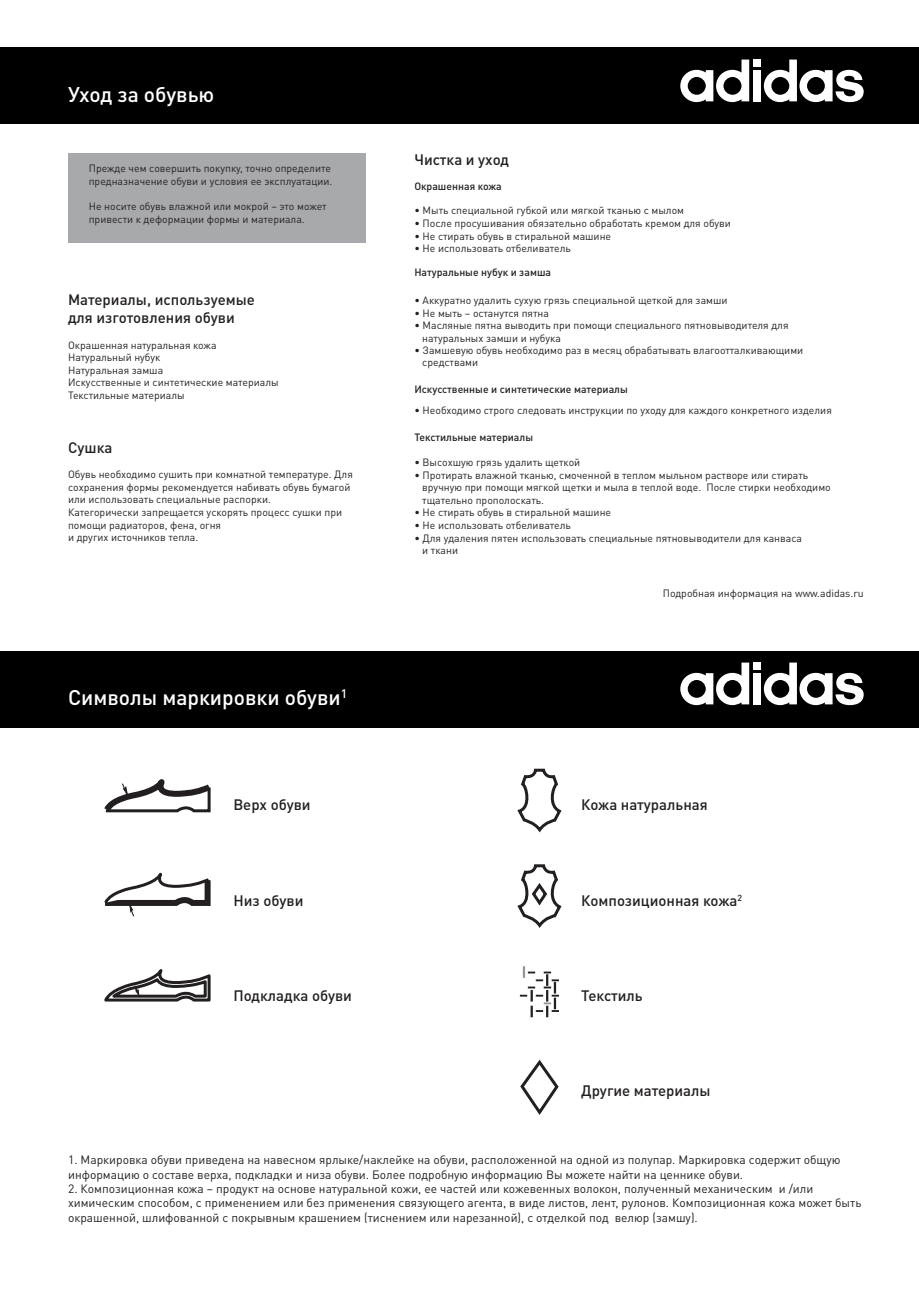
<style>
.page{position:relative;width:919px;height:1289px;background:#fff}
.page>*{position:absolute;margin:0;border:0;box-sizing:border-box;transform-origin:0 0}
.t1{font:500 21px "DIN Pro";color:#fff}
.t2{font:500 15px/18px "DIN Pro";color:#231f20}
.t3{font:12px/14.4px "DIN Pro";color:#231f20}
.t4{font:10.5px/12.6px "DIN Pro";color:#231f20}
.t5{font:500 10.5px "DIN Pro";color:#231f20}
.t6{font:500 8.7px "DIN Pro";color:#231f20}
</style>
<div class="page">
<div style="left:0;top:47px;width:918px;height:76px;background:#000001"></div>
<div style="left:0;top:651px;width:918px;height:76px;background:#000001"></div>
<div style="left:753px;top:673px;width:7px;height:31px;background:#fff"></div>
<svg style="left:680px;top:662px;width:69px;height:43px"></svg>
<div style="left:753px;top:662px;width:7px;height:8px;background:#fff"></div>
<svg style="left:763px;top:662px;width:100px;height:43px"></svg>
<div style="left:753px;top:70px;width:7px;height:31px;background:#fff"></div>
<svg style="left:680px;top:60px;width:69px;height:42px"></svg>
<div style="left:753px;top:60px;width:7px;height:7px;background:#fff"></div>
<svg style="left:763px;top:60px;width:100px;height:42px"></svg>
<div style="left:68px;top:153px;width:298px;height:89px;background:#a8a9ad"></div>
<svg style="left:104px;top:781px;width:107px;height:32px"></svg>
<svg style="left:104px;top:874px;width:107px;height:43px"></svg>
<svg style="left:104px;top:970px;width:107px;height:32px"></svg>
<svg style="left:517px;top:770px;width:45px;height:63px"></svg>
<svg style="left:517px;top:865px;width:45px;height:63px"></svg>
<svg style="left:520px;top:966px;width:39px;height:51px"></svg>
<svg style="left:520px;top:1059px;width:39px;height:56px"></svg>
<h1 class="t1" style="left:68px;top:80px;width:148px">Уход за обувью</h1>
<p class="t4" style="left:89px;top:162px;width:245px">Прежде чем совершить покупку, точно определите предназначение обуви и условия ее эксплуатации.</p>
<p class="t4" style="left:89px;top:199px;width:239px">Не носите обувь влажной или мокрой – это может привести к деформации формы и материала.</p>
<h2 class="t2" style="left:68px;top:290px;width:188px">Материалы, используемые для изготовления обуви</h2>
<p class="t4" style="left:68px;top:338px;width:212px">Окрашенная натуральная кожа<br>Натуральный нубук<br>Натуральная замша<br>Искусственные и синтетические материалы<br>Текстильные материалы</p>
<h2 class="t2" style="left:68px;top:438px;width:46px">Сушка</h2>
<p class="t4" style="left:68px;top:467px;width:286px">Обувь необходимо сушить при комнатной температуре. Для сохранения формы рекомендуется набивать обувь бумагой или использовать специальные распорки.<br>Категорически запрещается ускорять процесс сушки при помощи радиаторов, фена, огня<br>и других источников тепла.</p>
<h1 class="t1" style="left:68px;top:683px;width:281px">Символы маркировки обуви<sup>1</sup></h1>
<h2 class="t2" style="left:414px;top:150px;width:96px">Чистка и уход</h2>
<p class="t5" style="left:414px;top:179px;width:89px">Окрашенная кожа</p>
<p class="t4" style="left:414px;top:204px;width:271px">• Мыть специальной губкой или мягкой тканью с мылом</p>
<p class="t4" style="left:414px;top:216px;width:318px">• После просушивания обязательно обработать кремом для обуви</p>
<p class="t4" style="left:414px;top:229px;width:198px">• Не стирать обувь в стиральной машине</p>
<p class="t4" style="left:414px;top:241px;width:158px">• Не использовать отбеливатель</p>
<p class="t5" style="left:414px;top:265px;width:138px">Натуральные нубук и замша</p>
<p class="t4" style="left:414px;top:293px;width:315px">• Аккуратно удалить сухую грязь специальной щеткой для замши</p>
<p class="t4" style="left:414px;top:306px;width:136px">• Не мыть – останутся пятна</p>
<p class="t4" style="left:422px;top:318px;width:368px;text-indent:-8px">• Масляные пятна выводить при помощи специального пятновыводителя для натуральных замши и нубука</p>
<p class="t4" style="left:422px;top:344px;width:382px;line-height:12px;text-indent:-8px">• Замшевую обувь необходимо раз в месяц обрабатывать влагоотталкивающими средствами</p>
<p class="t5" style="left:414px;top:382px;width:215px">Искусственные и синтетические материалы</p>
<p class="t4" style="left:414px;top:404px;width:419px">• Необходимо строго следовать инструкции по уходу для каждого конкретного изделия</p>
<p class="t5" style="left:414px;top:430px;width:120px">Текстильные материалы</p>
<p class="t4" style="left:414px;top:455px;width:167px">• Высохшую грязь удалить щеткой</p>
<p class="t4" style="left:422px;top:468px;width:410px;text-indent:-8px">• Протирать влажной тканью, смоченной в теплом мыльном растворе или стирать вручную при помощи мягкой щетки и мыла в теплой воде. После стирки необходимо тщательно прополоскать.</p>
<p class="t4" style="left:414px;top:506px;width:198px">• Не стирать обувь в стиральной машине</p>
<p class="t4" style="left:414px;top:518px;width:158px">• Не использовать отбеливатель</p>
<p class="t4" style="left:422px;top:531px;width:381px;line-height:12px;text-indent:-8px">• Для удаления пятен использовать специальные пятновыводители для канваса и ткани</p>
<p class="t4" style="left:662px;top:586px;width:202px">Подробная информация на www.adidas.ru</p>
<h2 class="t2" style="left:233px;top:795px;width:79px">Верх обуви</h2>
<h2 class="t2" style="left:581px;top:795px;width:128px">Кожа натуральная</h2>
<h2 class="t2" style="left:233px;top:890px;width:72px">Низ обуви</h2>
<p class="t6" style="left:737px;top:892px;width:6px">2</p>
<h2 class="t2" style="left:581px;top:891px;width:158px">Композиционная кожа</h2>
<h2 class="t2" style="left:233px;top:985px;width:120px">Подкладка обуви</h2>
<h2 class="t2" style="left:581px;top:985px;width:63px">Текстиль</h2>
<h2 class="t2" style="left:581px;top:1080px;width:131px">Другие материалы</h2>
<p class="t3" style="left:68px;top:1152px;width:773px">1. Маркировка обуви приведена на навесном ярлыке/наклейке на обуви, расположенной на одной из полупар. Маркировка содержит общую информацию о составе верха, подкладки и низа обуви. Более подробную информацию Вы можете найти на ценнике обуви.</p>
<p class="t3" style="left:68px;top:1180px;width:794px">2. Композиционная кожа – продукт на основе натуральной кожи, ее частей или кожевенных волокон, полученный механическим и /или химическим способом, с применением или без применения связующего агента, в виде листов, лент, рулонов. Композиционная кожа может быть окрашенной, шлифованной с покрывным крашением (тиснением или нарезанной), с отделкой под велюр (замшу).</p>
</div>
